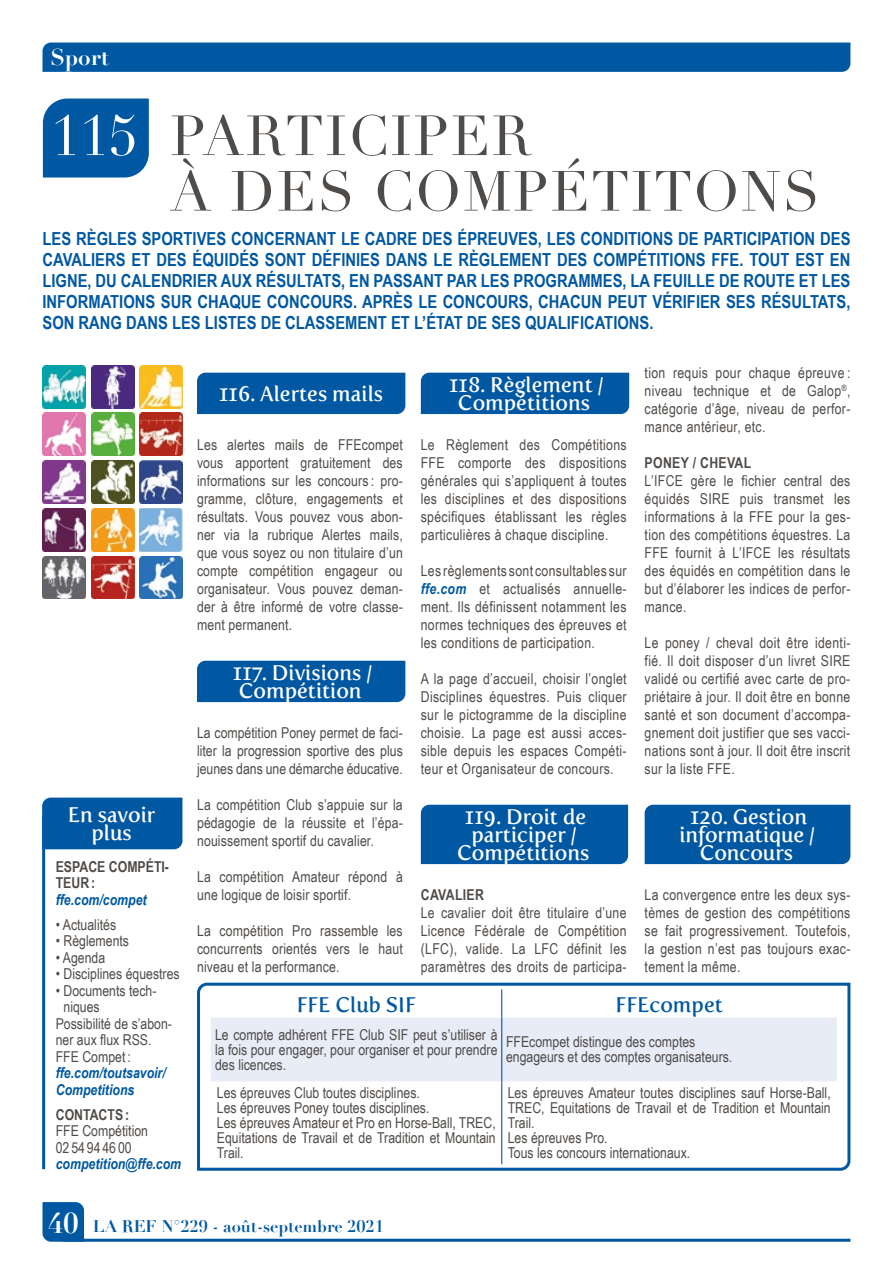
<style>
.page{position:relative;width:893px;height:1263px;background:#fff}
.page>*{position:absolute;margin:0;border:0;box-sizing:border-box;transform-origin:0 0}
.t1{font:55.5px/55.5px "Didot";letter-spacing:.03em;color:#4f4b48}
.t2{font:700 28.05px "Didot";color:#fff}
.t3{font:700 22.5px "Didot";color:#fff}
.t4{font:21px/18px "Fertigo Pro";color:#fff;text-align:center}
.t5{font:21px "Fertigo Pro";color:#0058a2}
.t6{font:700 18px/21px "Arial Narrow";color:#0058a2;text-align:justify}
.t7{font:700 16.5px "Didot";color:#0058a2}
.t8{font:15px/18px "Arial Narrow";letter-spacing:.01em;color:#4f4b48;text-align:justify}
.t9{font:italic 700 15px/16.5px "Arial Narrow";color:#0058a2}
.t10{font:700 15px/16.5px "Arial Narrow";color:#4f4b48}
.t11{font:700 15px "Arial Narrow";letter-spacing:.02em;color:#4f4b48}
.s1{color:#fff}
.s2{font-weight:700;font-style:italic;color:#0058a2}
</style>
<div class="page">
<div style="left:43px;top:1202px;width:41px;height:40px;background:#0058a2"></div>
<hr style="left:63px;top:1239px;width:787px;height:3px;background:#0058a2">
<div style="left:43px;top:43px;width:807px;height:29px;background:#0058a2"></div>
<div style="left:197px;top:373px;width:208px;height:41px;background:#0058a2"></div>
<div style="left:197px;top:661px;width:208px;height:41px;background:#0058a2"></div>
<div style="left:421px;top:373px;width:208px;height:41px;background:#0058a2"></div>
<div style="left:421px;top:805px;width:207px;height:59px;background:#0058a2"></div>
<div style="left:645px;top:805px;width:205px;height:59px;background:#0058a2"></div>
<img style="left:140px;top:365px;width:42px;height:43px">
<img style="left:140px;top:413px;width:42px;height:43px">
<img style="left:140px;top:508px;width:42px;height:43px">
<img style="left:139px;top:461px;width:43px;height:42px">
<img style="left:139px;top:556px;width:43px;height:43px">
<img style="left:43px;top:365px;width:42px;height:43px">
<img style="left:43px;top:413px;width:42px;height:43px">
<img style="left:43px;top:508px;width:42px;height:43px">
<img style="left:43px;top:461px;width:43px;height:42px">
<img style="left:43px;top:556px;width:43px;height:43px">
<img style="left:92px;top:365px;width:42px;height:43px">
<img style="left:92px;top:413px;width:42px;height:43px">
<img style="left:92px;top:508px;width:42px;height:43px">
<img style="left:92px;top:461px;width:43px;height:42px">
<img style="left:92px;top:556px;width:43px;height:43px">
<hr style="left:42px;top:815px;width:3px;height:354px;background:#0058a2">
<div style="left:42px;top:797px;width:140px;height:52px;background:#0058a2"></div>
<svg style="left:197px;top:982px;width:654px;height:189px"></svg>
<hr style="left:501px;top:1081px;width:1px;height:83px;background:#0058a2">
<svg style="left:211px;top:989px;width:626px;height:92px"></svg>
<hr style="left:501px;top:1017px;width:1px;height:64px;background:#0058a2">
<div style="left:43px;top:99px;width:106px;height:79px;background:#0058a2"></div>
<h3 class="t3" style="left:50px;top:43px;width:60px">Sport</h3>
<h1 class="t1" style="left:170px;top:109px;width:651px;text-indent:-119px"><span class="s1">115</span> PARTICIPER<br>À DES COMPÉTITONS</h1>
<p class="t6" style="left:43px;top:227px;width:809px">LES RÈGLES SPORTIVES CONCERNANT LE CADRE DES ÉPREUVES, LES CONDITIONS DE PARTICIPATION DES CAVALIERS ET DES ÉQUIDÉS SONT DÉFINIES DANS LE RÈGLEMENT DES COMPÉTITIONS FFE. TOUT EST EN LIGNE, DU CALENDRIER AUX RÉSULTATS, EN PASSANT PAR LES PROGRAMMES, LA FEUILLE DE ROUTE ET LES INFORMATIONS SUR CHAQUE CONCOURS. APRÈS LE CONCOURS, CHACUN PEUT VÉRIFIER SES RÉSULTATS, SON RANG DANS LES LISTES DE CLASSEMENT ET L’ÉTAT DE SES QUALIFICATIONS.</p>
<h3 class="t4" style="left:68px;top:806px;width:89px">En savoir plus</h3>
<p class="t10" style="left:56px;top:857px;width:115px">ESPACE COMPÉTI-<br>TEUR:</p>
<p class="t9" style="left:56px;top:890px;width:92px">ffe.com/compet</p>
<p class="t8" style="left:56px;top:915px;width:62px">• Actualités</p>
<p class="t8" style="left:56px;top:931px;width:75px">• Règlements</p>
<p class="t8" style="left:56px;top:948px;width:51px">• Agenda</p>
<p class="t8" style="left:56px;top:964px;width:125px">• Disciplines équestres</p>
<p class="t8" style="left:56px;top:981px;width:102px">• Documents tech-</p>
<p class="t8" style="left:64px;top:997px;width:38px">niques</p>
<p class="t8" style="left:56px;top:1014px;width:118px">Possibilité de s’abon-</p>
<p class="t8" style="left:56px;top:1030px;width:97px">ner aux flux RSS.</p>
<p class="t8" style="left:56px;top:1047px;width:77px">FFE Compet :</p>
<p class="t9" style="left:56px;top:1064px;width:112px">ffe.com/toutsavoir/<br>Competitions</p>
<p class="t10" style="left:56px;top:1105px;width:75px">CONTACTS:</p>
<p class="t8" style="left:56px;top:1122px;width:94px;line-height:16.5px">FFE Compétition<br>02 54 94 46 00</p>
<p class="t9" style="left:56px;top:1155px;width:127px">competition@ffe.com</p>
<h3 class="t4" style="left:219px;top:385px;width:166px">116. Alertes mails</h3>
<p class="t8" style="left:197px;top:435px;width:207px">Les alertes mails de FFEcompet vous apportent gratuitement des informations sur les concours : pro&shy;gramme, clôture, engagements et résultats. Vous pouvez vous abon&shy;ner via la rubrique Alertes mails, que vous soyez ou non titulaire d’un compte compétition engageur ou organisateur. Vous pouvez deman&shy;der à être informé de votre classe&shy;ment permanent.</p>
<h3 class="t4" style="left:233px;top:664px;width:141px;text-align:left">117. Divisions /<br>Compétition</h3>
<p class="t8" style="left:197px;top:723px;width:207px">La compétition Poney permet de faci&shy;liter la progression sportive des plus jeunes dans une démarche éducative.</p>
<p class="t8" style="left:197px;top:795px;width:207px">La compétition Club s’appuie sur la pédagogie de la réussite et l’épa&shy;nouissement sportif du cavalier.</p>
<p class="t8" style="left:197px;top:867px;width:207px">La compétition Amateur répond à une logique de loisir sportif.</p>
<p class="t8" style="left:197px;top:921px;width:207px">La compétition Pro rassemble les concurrents orientés vers le haut niveau et la performance.</p>
<h3 class="t4" style="left:449px;top:376px;width:156px">118. Règlement /<br>Compétitions</h3>
<p class="t8" style="left:421px;top:435px;width:207px">Le Règlement des Compétitions FFE comporte des dispositions générales qui s’appliquent à toutes les disciplines et des dispositions spécifiques établissant les règles particulières à chaque discipline.</p>
<p class="t8" style="left:421px;top:561px;width:207px">Les règlements sont consultables sur <span class="s2">ffe.com</span> et actualisés annuelle&shy;ment. Ils définissent notamment les normes techniques des épreuves et les conditions de participation.</p>
<p class="t8" style="left:421px;top:669px;width:207px">A la page d’accueil, choisir l’onglet Disciplines équestres. Puis cliquer sur le pictogramme de la discipline choisie. La page est aussi acces&shy;sible depuis les espaces Compéti&shy;teur et Organisateur de concours.</p>
<h3 class="t4" style="left:457px;top:808px;width:134px">119. Droit de participer /<br>Compétitions</h3>
<p class="t11" style="left:421px;top:883px;width:65px">CAVALIER</p>
<p class="t8" style="left:421px;top:903px;width:207px">Le cavalier doit être titulaire d’une Licence Fédérale de Compétition (LFC), valide. La LFC définit les paramètres des droits de participa-</p>
<p class="t8" style="left:645px;top:363px;width:207px">tion requis pour chaque épreuve : niveau technique et de Galop<sup>®</sup>, catégorie d’âge, niveau de perfor&shy;mance antérieur, etc.</p>
<p class="t11" style="left:645px;top:451px;width:108px">PONEY / CHEVAL</p>
<p class="t8" style="left:645px;top:471px;width:207px">L’IFCE gère le fichier central des équidés SIRE puis transmet les informations à la FFE pour la ges&shy;tion des compétitions équestres. La FFE fournit à L’IFCE les résultats des équidés en compétition dans le but d’élaborer les indices de perfor&shy;mance.</p>
<p class="t8" style="left:645px;top:633px;width:207px">Le poney / cheval doit être identi&shy;fié. Il doit disposer d’un livret SIRE validé ou certifié avec carte de pro&shy;priétaire à jour. Il doit être en bonne santé et son document d’accompa&shy;gnement doit justifier que ses vacci&shy;nations sont à jour. Il doit être inscrit sur la liste FFE.</p>
<h3 class="t4" style="left:679px;top:808px;width:137px">120. Gestion informatique /<br>Concours</h3>
<p class="t8" style="left:645px;top:885px;width:207px">La convergence entre les deux sys&shy;tèmes de gestion des compétitions se fait progressivement. Toutefois, la gestion n’est pas toujours exac&shy;tement la même.</p>
<h3 class="t5" style="left:297px;top:992px;width:121px">FFE Club SIF</h3>
<h3 class="t5" style="left:616px;top:992px;width:109px">FFEcompet</h3>
<p class="t8" style="left:215px;top:1026px;width:284px;line-height:15px">Le compte adhérent FFE Club SIF peut s’utiliser à la fois pour engager, pour organiser et pour prendre des licences.</p>
<p class="t8" style="left:506px;top:1034px;width:228px;line-height:15px">FFEcompet distingue des comptes engageurs et des comptes organisateurs.</p>
<p class="t8" style="left:217px;top:1085px;width:280px;line-height:15px;text-align:left">Les épreuves Club toutes disciplines.<br>Les épreuves Poney toutes disciplines.<br>Les épreuves Amateur et Pro en Horse-Ball, TREC, Equitations de Travail et de Tradition et Mountain Trail.</p>
<p class="t8" style="left:508px;top:1085px;width:325px;line-height:15px;text-align:left">Les épreuves Amateur toutes disciplines sauf Horse-Ball, TREC, Equitations de Travail et de Tradition et Mountain Trail.<br>Les épreuves Pro.<br>Tous les concours internationaux.</p>
<h2 class="t2" style="left:48px;top:1206px;width:33px">40</h2>
<p class="t7" style="left:93px;top:1216px;width:293px">LA REF N°229 - août-septembre 2021</p>
</div>
